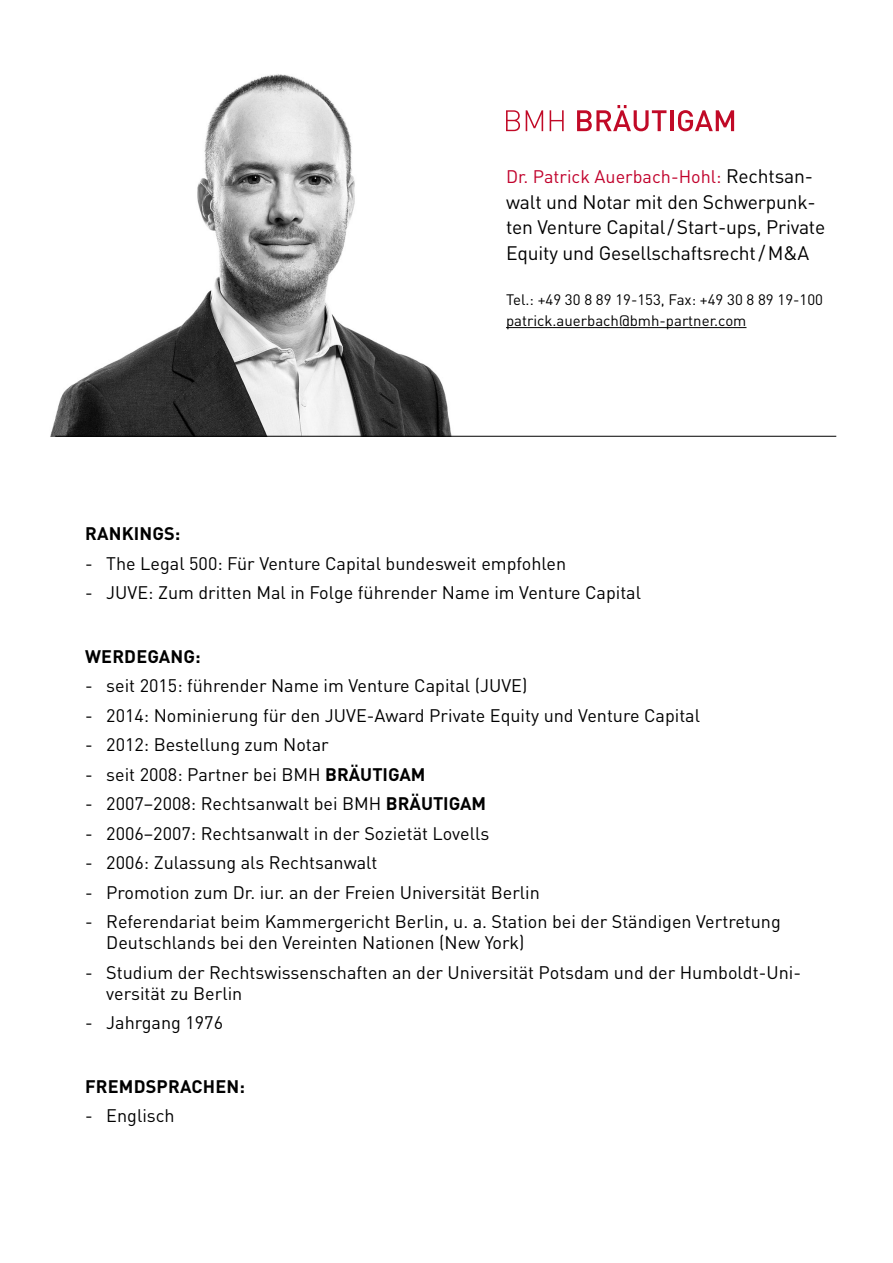
<style>
.page{position:relative;width:893px;height:1263px;background:#fff}
.page>*{position:absolute;margin:0;border:0;box-sizing:border-box;transform-origin:0 0}
.t1{font:19.35px/25.5px "DIN Pro";letter-spacing:-.01em;color:#000}
.t2{font:18px/21px "DIN Pro";color:#000}
.t3{font:700 18px "DIN Pro";letter-spacing:.01em;color:#000}
.t4{font:18px "DIN Pro";color:#c1022c}
.t5{font:15px/21px "DIN Pro";color:#000}
.s1{font-size:19.35px;color:#000}
.s2{font-weight:700}
</style>
<div class="page">
<img style="left:50px;top:74px;width:450px;height:362px">
<hr style="left:506px;top:327px;width:240px;height:1px;background:#000">
<svg style="left:506px;top:110px;width:14px;height:21px"></svg>
<svg style="left:526px;top:110px;width:17px;height:21px"></svg>
<svg style="left:550px;top:110px;width:14px;height:21px"></svg>
<svg style="left:577px;top:105px;width:89px;height:26px"></svg>
<hr style="left:670px;top:110px;width:3px;height:21px;background:#c10a27">
<svg style="left:678px;top:110px;width:56px;height:21px"></svg>
<hr style="left:55px;top:436px;width:781px;height:1px;background:#000">
<p class="t4" style="left:506px;top:164px;width:308px">Dr. Patrick Auerbach-Hohl: <span class="s1">Rechtsan-</span></p>
<p class="t1" style="left:506px;top:188px;width:321px">walt und Notar mit den Schwerpunk&shy;ten Venture Capital / Start-ups, Private<br>Equity und Gesellschaftsrecht / M&amp;A</p>
<p class="t5" style="left:506px;top:288px;width:319px">Tel.: +49 30 8 89 19-153, Fax: +49 30 8 89 19-100 patrick.auerbach@bmh-partner.com</p>
<p class="t3" style="left:85px;top:521px;width:97px">RANKINGS:</p>
<p class="t2" style="left:85px;top:552px;width:483px">- The Legal 500: Für Venture Capital bundesweit empfohlen</p>
<p class="t2" style="left:85px;top:581px;width:557px">- JUVE: Zum dritten Mal in Folge führender Name im Venture Capital</p>
<p class="t3" style="left:85px;top:644px;width:117px">WERDEGANG:</p>
<p class="t2" style="left:85px;top:674px;width:444px">- seit 2015: führender Name im Venture Capital (JUVE)</p>
<p class="t2" style="left:85px;top:704px;width:616px">- 2014: Nominierung für den JUVE-Award Private Equity und Venture Capital</p>
<p class="t2" style="left:85px;top:733px;width:245px">- 2012: Bestellung zum Notar</p>
<p class="t2" style="left:85px;top:763px;width:342px">- seit 2008: Partner bei BMH <span class="s2">BRÄUTIGAM</span></p>
<p class="t2" style="left:85px;top:792px;width:403px">- 2007–2008: Rechtsanwalt bei BMH <span class="s2">BRÄUTIGAM</span></p>
<p class="t2" style="left:85px;top:822px;width:406px">- 2006–2007: Rechtsanwalt in der Sozietät Lovells</p>
<p class="t2" style="left:85px;top:851px;width:294px">- 2006: Zulassung als Rechtsanwalt</p>
<p class="t2" style="left:85px;top:881px;width:456px">- Promotion zum Dr. iur. an der Freien Universität Berlin</p>
<p class="t2" style="left:106px;top:910px;width:676px;text-indent:-21px">- Referendariat beim Kammergericht Berlin, u. a. Station bei der Ständigen Vertretung<br>Deutschlands bei den Vereinten Nationen (New York)</p>
<p class="t2" style="left:106px;top:961px;width:696px;text-indent:-21px">- Studium der Rechtswissenschaften an der Universität Potsdam und der Humboldt-Uni&shy;versität zu Berlin</p>
<p class="t2" style="left:85px;top:1011px;width:140px">- Jahrgang 1976</p>
<p class="t3" style="left:85px;top:1074px;width:161px">FREMDSPRACHEN:</p>
<p class="t2" style="left:85px;top:1104px;width:91px">- Englisch</p>
</div>
